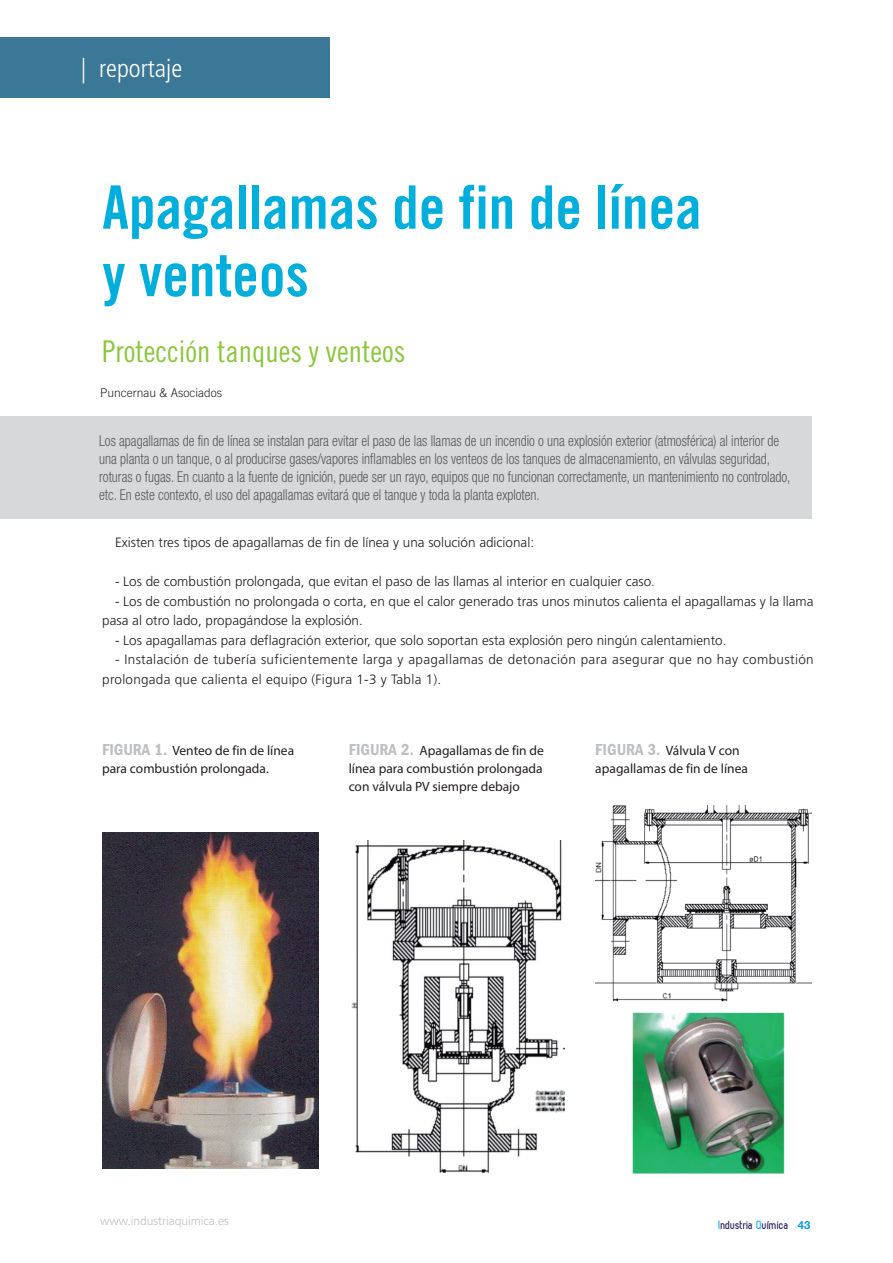
<style>
.page{position:relative;width:893px;height:1263px;background:#fff}
.page>*{position:absolute;margin:0;border:0;box-sizing:border-box;transform-origin:0 0}
.IQ_título{font:60px "Trade Gothic Bold Cond Twenty";color:#00aedc}
.IQ_subtítulo_2{font:30px "Trade Gothic Cond Eighteen";color:#8bc63e}
.t1{font:300 condensed 25.5px "Frutiger";color:#fff}
.ENTRADILLA{font:300 condensed 15px/18px "Helvetica Neue LT Std";color:#57585a;scale:.9 1}
._01-TEXTO{font:300 13.5px/19.5px "Frutiger";color:#231f20}
.t2{font:13.5px/18px "Myriad Pro";color:#231f20}
._01-TEXTO-2{font:300 13.5px/19.5px "Frutiger";letter-spacing:.03em;color:#231f20}
.t3{font:300 12px "Frutiger";color:#bebfc2}
.IQ_autor_cargo{font:300 12px "Trade Gothic";color:#231f20}
.t4{font:700 12px "Zag";color:#27235f}
.s1{font-family:"Franklin Gothic";font-weight:600;font-stretch:condensed;font-size:16.5px;color:#bebfc2}
.s2{color:#1bace1}
.s3{font-family:"Helvetica Neue LT Std";font-size:11.25px;color:#069ddc}
</style>
<div class="page">
<div style="left:0;top:37px;width:330px;height:61px;background:#3b7898"></div>
<div style="left:0;top:417px;width:811px;height:102px;background:#d7d8da"></div>
<img style="left:102px;top:832px;width:216px;height:337px">
<img style="left:351px;top:841px;width:214px;height:332px">
<img style="left:595px;top:806px;width:216px;height:368px">
<h3 class="t1" style="left:81px;top:54px;width:103px">| reportaje</h3>
<p class="IQ_título" style="left:102px;top:171px;width:601px">Apagallamas de fin de línea</p>
<p class="IQ_título" style="left:102px;top:238px;width:208px">y venteos</p>
<p class="IQ_subtítulo_2" style="left:102px;top:334px;width:305px">Protección tanques y venteos</p>
<p class="IQ_autor_cargo" style="left:100px;top:386px;width:124px">Puncernau &amp; Asociados</p>
<p class="ENTRADILLA" style="left:99px;top:432px;width:770px">Los apagallamas de fin de línea se instalan para evitar el paso de las llamas de un incendio o una explosión exterior (atmosférica) al interior de una planta o un tanque, o al producirse gases/vapores inflamables en los venteos de los tanques de almacenamiento, en válvulas seguridad, roturas o fugas. En cuanto a la fuente de ignición, puede ser un rayo, equipos que no funcionan correctamente, un mantenimiento no controlado, etc. En este contexto, el uso del apagallamas evitará que el tanque y toda la planta exploten.</p>
<p class="_01-TEXTO" style="left:115px;top:533px;width:421px">Existen tres tipos de apagallamas de fin de línea y una solución adicional:</p>
<p class="_01-TEXTO" style="left:115px;top:572px;width:541px">- Los de combustión prolongada, que evitan el paso de las llamas al interior en cualquier caso.</p>
<p class="_01-TEXTO" style="left:102px;top:592px;width:713px;text-indent:13px">- Los de combustión no prolongada o corta, en que el calor generado tras unos minutos calienta el apagallamas y la llama pasa al otro lado, propagándose la explosión.</p>
<p class="_01-TEXTO" style="left:115px;top:631px;width:613px">- Los apagallamas para deflagración exterior, que solo soportan esta explosión pero ningún calentamiento.</p>
<p class="_01-TEXTO-2" style="left:102px;top:650px;width:713px;text-indent:13px">- Instalación de tubería suficientemente larga y apagallamas de detonación para asegurar que no hay combustión prolongada que calienta el equipo (Figura 1-3 y Tabla 1).</p>
<p class="t2" style="left:102px;top:741px;width:194px"><span class="s1">FIGURA 1.</span> Venteo de fin de línea para combustión prolongada.</p>
<p class="t2" style="left:349px;top:741px;width:197px;text-align:justify"><span class="s1">FIGURA 2.</span> Apagallamas de fin de línea para combustión prolongada con válvula PV siempre debajo</p>
<p class="t2" style="left:595px;top:741px;width:154px"><span class="s1">FIGURA 3.</span> Válvula V con apagallamas de fin de línea</p>
<p class="t3" style="left:100px;top:1214px;width:130px">www.industriaquimica.es</p>
<p class="t4" style="left:718px;top:1218px;width:93px"><span class="s2">I</span>ndustria <span class="s2">Q</span>uímica <span class="s3">43</span></p>
</div>
